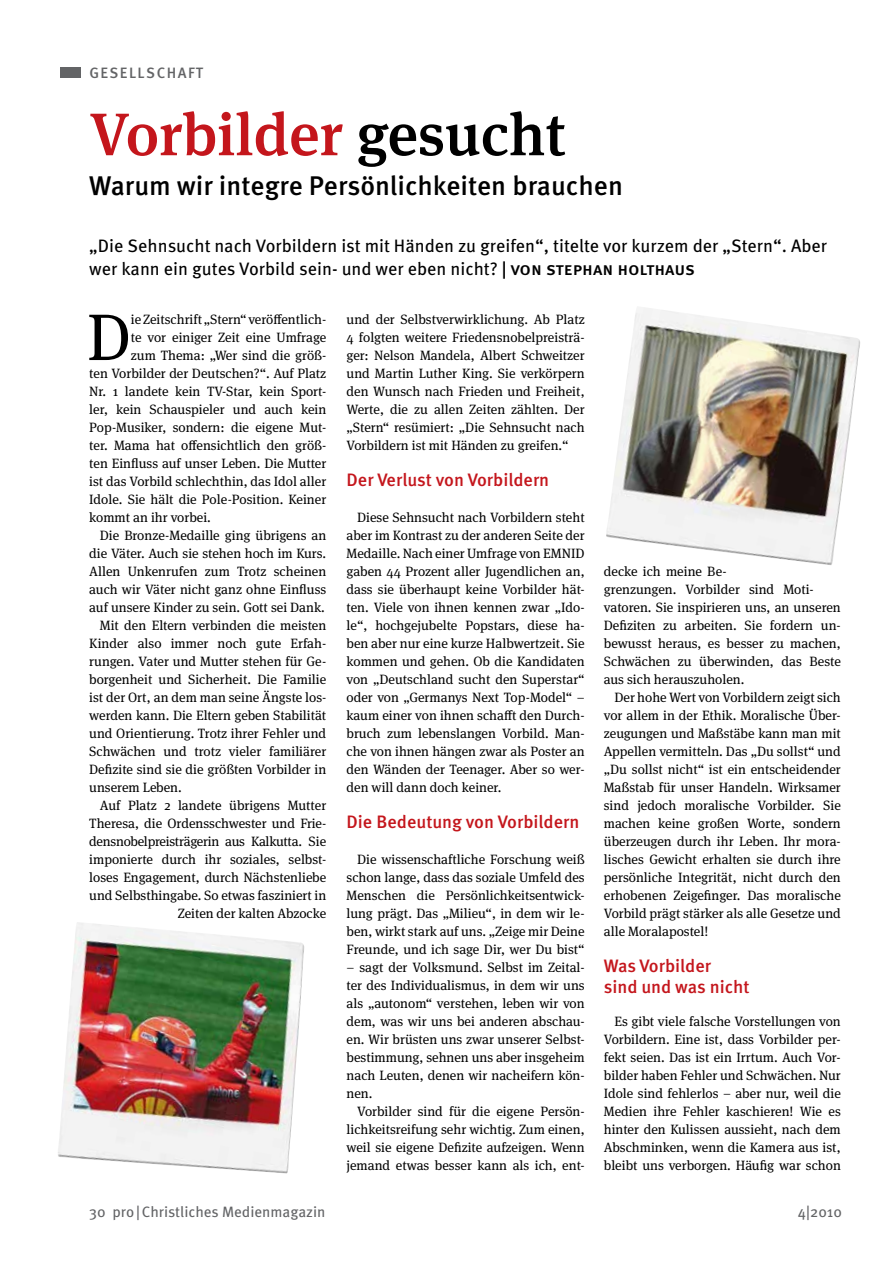
<style>
.page{position:relative;width:893px;height:1263px;background:#fff}
.page>*{position:absolute;margin:0;border:0;box-sizing:border-box;transform-origin:0 0}
.t1{font:65.7px "Meta Serif OT";color:#000}
.t2{font:500 60px "Meta Serif OT";color:#c4161c}
.t3{font:500 27px "Meta OT";color:#000}
.t4{font:18px/22.5px "Meta OT";color:#000}
.t5{font:500 18px/21px "Meta OT";color:#c4161c}
.t6{font:15px "Meta OT";color:#636466}
.t7{font:500 15px "Meta OT";letter-spacing:.1em;color:#636466}
.t8{font:13.5px/18px "Meta Serif OT";color:#000;text-align:justify}
.t9{font:13.5px "Meta Serif OT";letter-spacing:-.02em;color:#000}
.s1{color:#000}
.s2{font-weight:500}
</style>
<div class="page">
<div style="left:60px;top:67px;width:21px;height:11px;background:#636466"></div>
<img style="left:606px;top:308px;width:254px;height:257px">
<img style="left:58px;top:922px;width:246px;height:251px">
<p class="t7" style="left:89px;top:64px;width:115px">GESELLSCHAFT</p>
<h2 class="t2" style="left:89px;top:99px;width:478px">Vorbilder <span class="s1">gesucht</span></h2>
<h3 class="t3" style="left:89px;top:170px;width:535px">Warum wir integre Persönlichkeiten brauchen</h3>
<h3 class="t4" style="left:89px;top:235px;width:739px">„Die Sehnsucht nach Vorbildern ist mit Händen zu greifen“, titelte vor kurzem der „Stern“. Aber wer kann ein gutes Vorbild sein- und wer eben nicht? <span class="s2">| von stephan holthaus</span></h3>
<p class="t8" style="left:347px;top:311px;width:240px">und der Selbstverwirklichung. Ab Platz 4 folgten weitere Friedensnobelpreisträ&shy;ger: Nelson Mandela, Albert Schweitzer und Martin Luther King. Sie verkörpern den Wunsch nach Frieden und Freiheit, Werte, die zu allen Zeiten zählten. Der „Stern“ resümiert: „Die Sehnsucht nach Vorbildern ist mit Händen zu greifen.“</p>
<h3 class="t5" style="left:347px;top:470px;width:204px">Der Verlust von Vorbildern</h3>
<p class="t8" style="left:347px;top:509px;width:240px;text-indent:11px">Diese Sehnsucht nach Vorbildern steht aber im Kontrast zu der anderen Seite der Medaille. Nach einer Umfrage von EMNID gaben 44 Prozent aller Jugendlichen an, dass sie überhaupt keine Vorbilder hät&shy;ten. Viele von ihnen kennen zwar „Ido&shy;le“, hochgejubelte Popstars, diese ha&shy;ben aber nur eine kurze Halbwertzeit. Sie kommen und gehen. Ob die Kandidaten von „Deutschland sucht den Superstar“ oder von „Germanys Next Top-Model“ – kaum einer von ihnen schafft den Durch&shy;bruch zum lebenslangen Vorbild. Man&shy;che von ihnen hängen zwar als Poster an den Wänden der Teenager. Aber so wer&shy;den will dann doch keiner.</p>
<h3 class="t5" style="left:347px;top:812px;width:234px">Die Bedeutung von Vorbildern</h3>
<p class="t8" style="left:347px;top:851px;width:240px;text-indent:11px">Die wissenschaftliche Forschung weiß schon lange, dass das soziale Umfeld des Menschen die Persönlichkeitsentwick&shy;lung prägt. Das „Milieu“, in dem wir le&shy;ben, wirkt stark auf uns. „Zeige mir Deine Freunde, und ich sage Dir, wer Du bist“</p>
<p class="t8" style="left:347px;top:959px;width:240px">– sagt der Volksmund. Selbst im Zeital&shy;ter des Individualismus, in dem wir uns als „autonom“ verstehen, leben wir von dem, was wir uns bei anderen abschau&shy;en. Wir brüsten uns zwar unserer Selbst&shy;bestimmung, sehnen uns aber insgeheim nach Leuten, denen wir nacheifern kön&shy;nen.</p>
<p class="t8" style="left:347px;top:1103px;width:240px;text-indent:11px">Vorbilder sind für die eigene Persön&shy;lichkeitsreifung sehr wichtig. Zum einen, weil sie eigene Defizite aufzeigen. Wenn jemand etwas besser kann als ich, ent-</p>
<h1 class="t1" style="left:87px;top:299px;width:46px">D</h1>
<p class="t8" style="left:131px;top:311px;width:197px">ie Zeitschrift „Stern“ veröffentlich-</p>
<p class="t8" style="left:131px;top:329px;width:197px">te vor einiger Zeit eine Umfrage</p>
<p class="t8" style="left:131px;top:347px;width:197px">zum Thema: „Wer sind die größ-</p>
<p class="t8" style="left:89px;top:365px;width:239px">ten Vorbilder der Deutschen?“. Auf Platz</p>
<p class="t8" style="left:89px;top:383px;width:238px">Nr. 1 landete kein TV-Star, kein Sport-</p>
<p class="t8" style="left:89px;top:401px;width:239px">ler, kein Schauspieler und auch kein</p>
<p class="t8" style="left:89px;top:419px;width:239px">Pop-Musiker, sondern: die eigene Mut-</p>
<p class="t8" style="left:89px;top:437px;width:239px">ter. Mama hat offensichtlich den größ-</p>
<p class="t8" style="left:89px;top:455px;width:239px">ten Einfluss auf unser Leben. Die Mutter</p>
<p class="t8" style="left:89px;top:473px;width:238px">ist das Vorbild schlechthin, das Idol aller</p>
<p class="t8" style="left:89px;top:491px;width:238px">Idole. Sie hält die Pole-Position. Keiner</p>
<p class="t8" style="left:89px;top:509px;width:123px">kommt an ihr vorbei.</p>
<p class="t8" style="left:100px;top:527px;width:228px">Die Bronze-Medaille ging übrigens an</p>
<p class="t8" style="left:89px;top:545px;width:239px">die Väter. Auch sie stehen hoch im Kurs.</p>
<p class="t8" style="left:89px;top:563px;width:239px">Allen Unkenrufen zum Trotz scheinen</p>
<p class="t8" style="left:89px;top:581px;width:239px">auch wir Väter nicht ganz ohne Einfluss</p>
<p class="t8" style="left:89px;top:599px;width:237px">auf unsere Kinder zu sein. Gott sei Dank.</p>
<p class="t8" style="left:100px;top:617px;width:228px">Mit den Eltern verbinden die meisten</p>
<p class="t8" style="left:89px;top:635px;width:238px">Kinder also immer noch gute Erfah-</p>
<p class="t8" style="left:89px;top:653px;width:239px">rungen. Vater und Mutter stehen für Ge-</p>
<p class="t8" style="left:89px;top:671px;width:239px">borgenheit und Sicherheit. Die Familie</p>
<p class="t8" style="left:89px;top:689px;width:239px">ist der Ort, an dem man seine Ängste los-</p>
<p class="t8" style="left:89px;top:707px;width:238px">werden kann. Die Eltern geben Stabilität</p>
<p class="t8" style="left:89px;top:725px;width:238px">und Orientierung. Trotz ihrer Fehler und</p>
<p class="t8" style="left:89px;top:743px;width:239px">Schwächen und trotz vieler familiärer</p>
<p class="t8" style="left:89px;top:761px;width:239px">Defizite sind sie die größten Vorbilder in</p>
<p class="t8" style="left:89px;top:779px;width:94px">unserem Leben.</p>
<p class="t8" style="left:100px;top:797px;width:228px">Auf Platz 2 landete übrigens Mutter</p>
<p class="t8" style="left:89px;top:815px;width:239px">Theresa, die Ordensschwester und Frie-</p>
<p class="t9" style="left:89px;top:833px;width:239px">densnobelpreisträgerin aus Kalkutta. Sie</p>
<p class="t8" style="left:89px;top:850px;width:239px">imponierte durch ihr soziales, selbst-</p>
<p class="t8" style="left:89px;top:868px;width:238px">loses Engagement, durch Nächstenliebe</p>
<p class="t8" style="left:89px;top:886px;width:238px">und Selbsthingabe. So etwas fasziniert in</p>
<p class="t8" style="left:178px;top:904px;width:150px">Zeiten der kalten Abzocke</p>
<p class="t8" style="left:604px;top:563px;width:239px;text-align:left">decke ich meine Be-<br>grenzungen. Vorbilder sind Moti&shy;vatoren. Sie inspirieren uns, an unseren<br>Defiziten zu arbeiten. Sie fordern un&shy;bewusst heraus, es besser zu machen,<br>Schwächen zu überwinden, das Beste aus sich herauszuholen.</p>
<p class="t8" style="left:604px;top:689px;width:239px;text-indent:11px">Der hohe Wert von Vorbildern zeigt sich vor allem in der Ethik. Moralische Über&shy;zeugungen und Maßstäbe kann man mit Appellen vermitteln. Das „Du sollst“ und „Du sollst nicht“ ist ein entscheidender Maßstab für unser Handeln. Wirksamer sind jedoch moralische Vorbilder. Sie machen keine großen Worte, sondern überzeugen durch ihr Leben. Ihr mora&shy;lisches Gewicht erhalten sie durch ihre persönliche Integrität, nicht durch den erhobenen Zeigefinger. Das moralische Vorbild prägt stärker als alle Gesetze und alle Moralapostel!</p>
<h3 class="t5" style="left:604px;top:956px;width:147px">Was Vorbilder<br>sind und was nicht</h3>
<p class="t8" style="left:604px;top:1013px;width:239px;text-indent:11px">Es gibt viele falsche Vorstellungen von Vorbildern. Eine ist, dass Vorbilder per&shy;fekt seien. Das ist ein Irrtum. Auch Vor&shy;bilder haben Fehler und Schwächen. Nur Idole sind fehlerlos – aber nur, weil die Medien ihre Fehler kaschieren! Wie es hinter den Kulissen aussieht, nach dem Abschminken, wenn die Kamera aus ist, bleibt uns verborgen. Häufig war schon</p>
<p class="t6" style="left:89px;top:1203px;width:238px">30 pro|Christliches Medienmagazin</p>
<p class="t6" style="left:798px;top:1203px;width:46px">4|2010</p>
</div>
